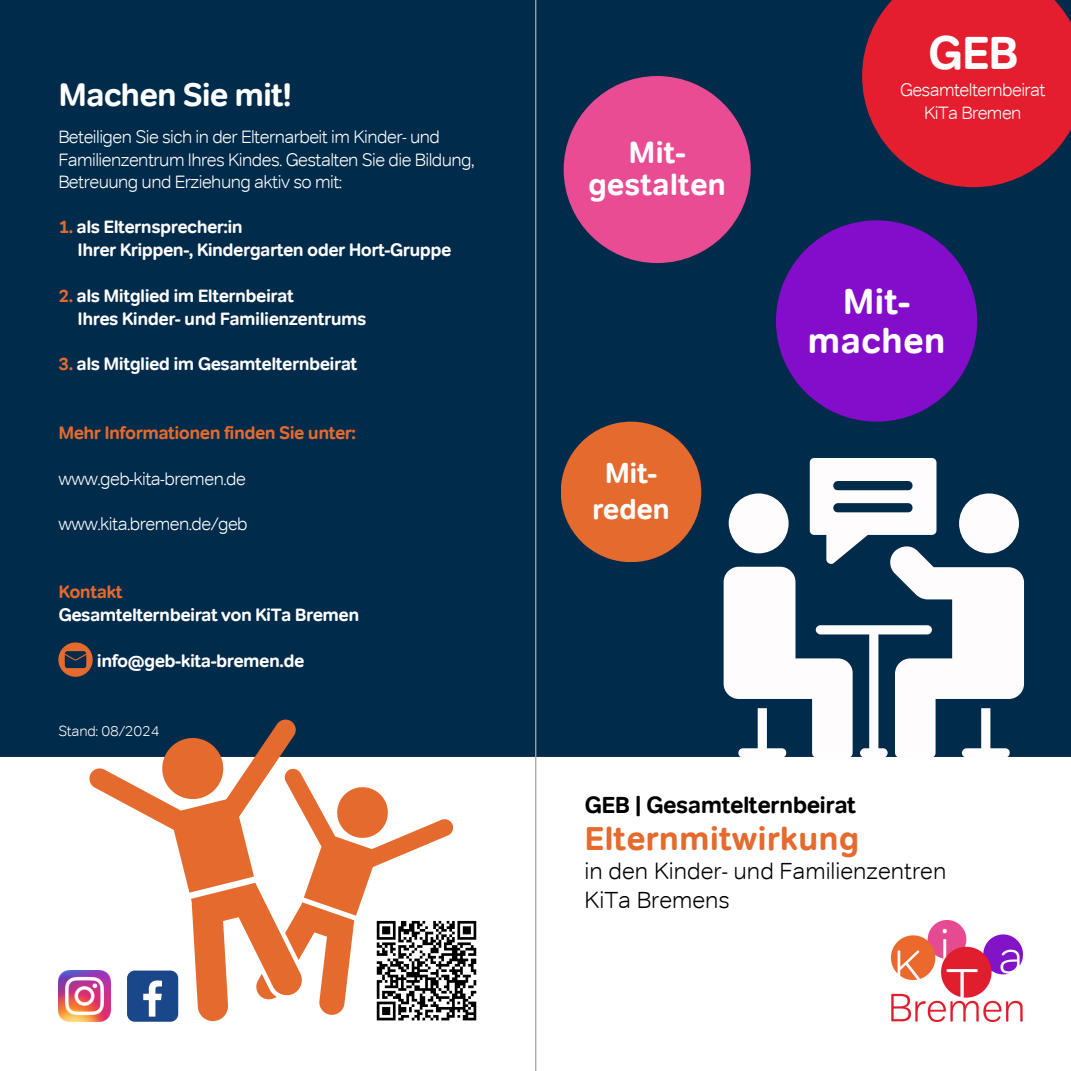
<style>
.page{position:relative;width:1071px;height:1071px;background:#fff}
.page>*{position:absolute;margin:0;border:0;box-sizing:border-box;transform-origin:0 0}
.t1{font:700 46.73px "Tondo KB";color:#fff}
.t2{font:700 35.88px/39.4px "Tondo KB";color:#fff;text-align:center}
.t3{font:700 33.25px "Tondo KB";color:#e46a2e}
.t4{font:700 32.38px "Tondo KB";letter-spacing:-.03em;color:#fff}
.t5{font:700 30.45px/32.9px "Tondo KB";color:#fff;text-align:center}
.t6{font:700 28.7px/35.4px "Tondo KB";letter-spacing:-.015em;color:#fff;text-align:center}
.t7{font:23.45px/28.3px "Tondo KB";color:#000}
.t8{font:700 23.45px "Tondo KB";letter-spacing:-.025em;color:#000}
.t9{font:18.03px/22.8px "Tondo KB";letter-spacing:-.03em;color:#fff;text-align:center}
.t10{font:700 18.03px/22.8px "Tondo KB";letter-spacing:-.03em;color:#fefcfc}
.t11{font:700 18.03px/22.8px "Tondo KB";letter-spacing:-.03em;color:#fff}
.t12{font:700 18.03px "Tondo KB";letter-spacing:-.03em;color:#e46a2e}
.t13{font:14.53px "Tondo KB";letter-spacing:-.015em;color:#fefcfc}
.s1{color:#e46a2e}
.s2{color:#fff}
</style>
<div class="page">
<div style="left:0;top:0;width:1071px;height:757px;background:#002b4b"></div>
<svg style="left:862px;top:0;width:209px;height:187px;background:#c51f31"></svg>
<div style="left:776px;top:220px;width:201px;height:202px;background:#830dcb;border-radius:50%"></div>
<div style="left:564px;top:76px;width:187px;height:187px;background:#e94c92;border-radius:50%"></div>
<div style="left:561px;top:422px;width:140px;height:140px;background:#e46a2e;border-radius:50%"></div>
<svg style="left:724px;top:458px;width:300px;height:299px"></svg>
<img style="left:59px;top:971px;width:29px;height:51px">
<svg style="left:88px;top:718px;width:391px;height:304px"></svg>
<svg style="left:58px;top:642px;width:35px;height:35px"></svg>
<img style="left:891px;top:920px;width:132px;height:101px">
<hr style="left:535px;top:0;width:1px;height:1071px;background:#a6a6a6">
<h4 class="t4" style="left:58px;top:74px;width:235px">Machen Sie mit!</h4>
<h5 class="t9" style="left:58px;top:125px;width:417px;text-align:left">Beteiligen Sie sich in der Elternarbeit im Kinder- und<br>Familienzentrum Ihres Kindes. Gestalten Sie die Bildung,<br>Betreuung und Erziehung aktiv so mit:</h5>
<h5 class="t10" style="left:78px;top:216px;width:376px;text-indent:-19px"><span class="s1">1.</span> als Elternsprecher:in<br>Ihrer Krippen-, Kindergarten oder Hort-Gruppe</h5>
<h4 class="t10" style="left:78px;top:284px;width:291px;text-indent:-19px"><span class="s1">2.</span> <span class="s2">als</span> Mitglied im Elternbeirat<br>Ihres Kinder- und Familienzentrums</h4>
<h4 class="t10" style="left:58px;top:353px;width:301px"><span class="s1">3.</span> <span class="s2">als</span> Mitglied im Gesamtelternbeirat</h4>
<p class="t12" style="left:58px;top:421px;width:299px">Mehr Informationen finden Sie unter:</p>
<p class="t9" style="left:58px;top:467px;width:189px">www.geb-kita-bremen.de</p>
<h2 class="t9" style="left:58px;top:513px;width:191px">www.kita.bremen.de/geb</h2>
<h5 class="t11" style="left:58px;top:581px;width:302px"><span class="s1">Kontakt<br></span>Gesamtelternbeirat von KiTa Bremen</h5>
<h1 class="t11" style="left:97px;top:649px;width:209px">info@geb-kita-bremen.de</h1>
<p class="t13" style="left:58px;top:722px;width:103px">Stand: 08/2024</p>
<h5 class="t5" style="left:588px;top:136px;width:140px">Mit&shy;gestalten</h5>
<h4 class="t6" style="left:592px;top:456px;width:79px">Mit&shy;reden</h4>
<p class="t1" style="left:928px;top:24px;width:92px">GEB</p>
<p class="t9" style="left:900px;top:79px;width:147px">Gesamtelternbeirat<br>KiTa Bremen</p>
<h1 class="t2" style="left:808px;top:282px;width:140px">Mit&shy;machen</h1>
<h4 class="t8" style="left:585px;top:791px;width:273px">GEB | Gesamtelternbeirat</h4>
<h4 class="t3" style="left:585px;top:818px;width:276px">Elternmitwirkung</h4>
<h4 class="t7" style="left:585px;top:857px;width:363px">in den Kinder- und Familienzentren<br>KiTa Bremens</h4>
</div>
